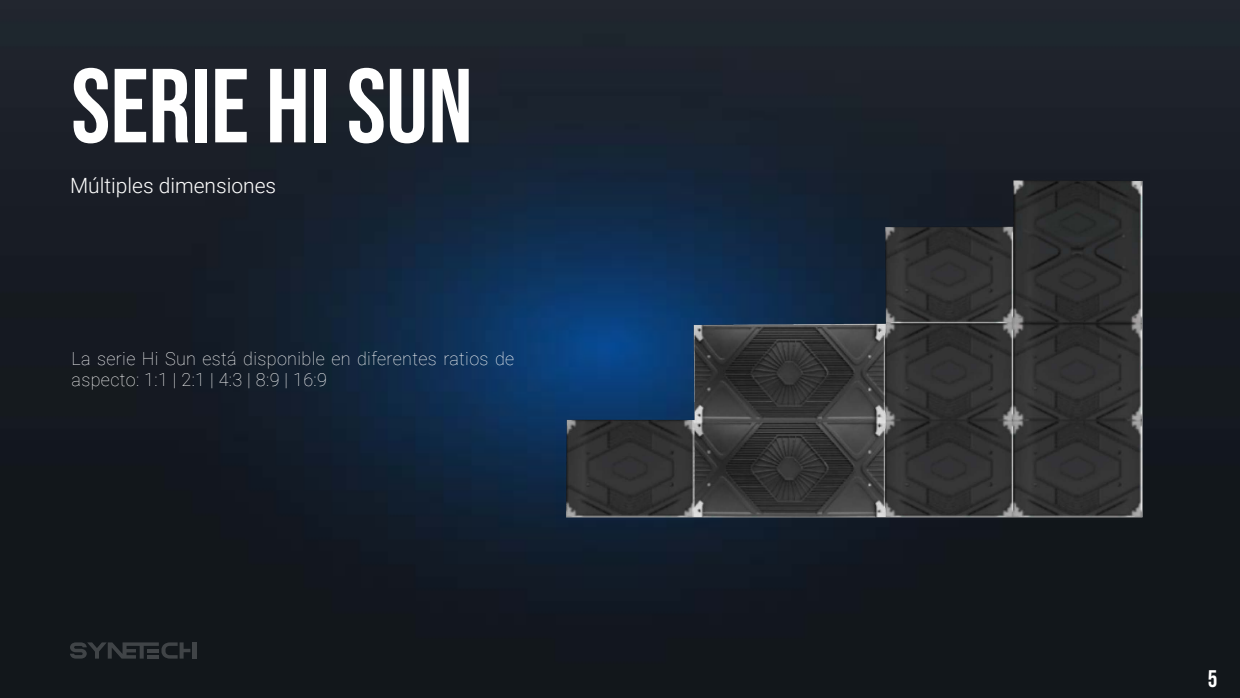
<style>
.page{position:relative;width:1240px;height:698px;background:#fff}
.page>*{position:absolute;margin:0;border:0;box-sizing:border-box;transform-origin:0 0}
.t1{font:105px "Bebas Neue";color:#fff}
.t2{font:24px "Bebas Neue";color:#fff}
.t3{font:300 21px "Roboto";color:#fff}
.t4{font:100 18px/21.6px "Roboto";letter-spacing:.02em;color:#fff}
</style>
<div class="page">
<img style="left:0;top:0;width:1240px;height:698px">
<img style="left:556px;top:173px;width:594px;height:356px">
<hr style="left:192px;top:642px;width:4px;height:17px;background:#404447">
<svg style="left:70px;top:642px;width:120px;height:17px;background:#282d30"></svg>
<h1 class="t1" style="left:71px;top:47px;width:403px">SERIE HI SUN</h1>
<p class="t3" style="left:70px;top:171px;width:208px">Múltiples dimensiones</p>
<p class="t4" style="left:72px;top:347px;width:444px">La serie Hi Sun está disponible en diferentes ratios de aspecto: 1:1 | 2:1 | 4:3 | 8:9 | 16:9</p>
<h2 class="t2" style="left:1208px;top:665px;width:11px">5</h2>
</div>
